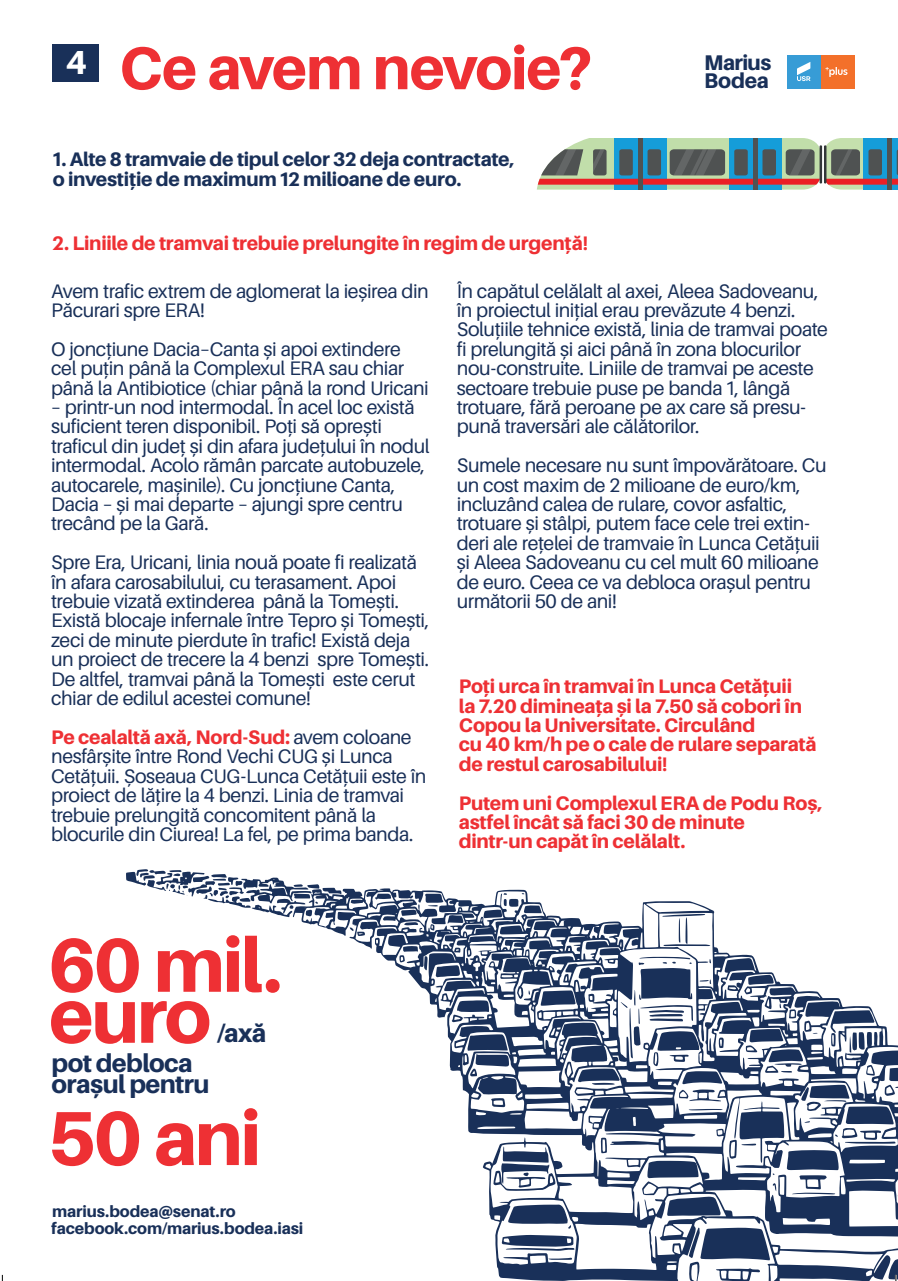
<style>
.page{position:relative;width:898px;height:1281px;background:#fff}
.page>*{position:absolute;margin:0;border:0;box-sizing:border-box;transform-origin:0 0}
.t1{font:700 76.65px "Eleron";color:#ee3034}
.t2{font:700 76.2px "Eleron";letter-spacing:-.035em;color:#ee3034}
.t3{font:700 60.3px "Eleron";letter-spacing:-.02em;color:#ee3034}
.t4{font:700 33.3px "Eleron";color:#fff}
.t5{font:700 25.5px/21.8px "Eleron";letter-spacing:-.025em;color:#193059}
.t6{font:700 21.3px/17.7px "Eleron";letter-spacing:-.02em;color:#193059}
.t7{font:19.65px/19.4px "Eleron";letter-spacing:-.025em;color:#193059}
.t8{font:700 19.65px/19.4px "Eleron";letter-spacing:-.015em;color:#ee3034}
.t9{font:700 19.65px/19.4px "Eleron";letter-spacing:-.015em;color:#193059}
.t10{font:700 16.2px "Eleron";letter-spacing:-.01em;color:#193059}
.s1{font-weight:700;color:#ee3034}
</style>
<div class="page">
<svg style="left:293px;top:888px;width:234px;height:101px"></svg>
<svg style="left:399px;top:945px;width:19px;height:17px"></svg>
<svg style="left:349px;top:927px;width:16px;height:9px"></svg>
<svg style="left:404px;top:922px;width:14px;height:3px"></svg>
<svg style="left:401px;top:909px;width:16px;height:6px"></svg>
<svg style="left:375px;top:893px;width:16px;height:6px"></svg>
<svg style="left:126px;top:869px;width:215px;height:48px"></svg>
<svg style="left:537px;top:138px;width:360px;height:52px;background:#7b8b8c"></svg>
<div style="left:53px;top:44px;width:46px;height:37px;background:#193059"></div>
<div style="left:821px;top:55px;width:33px;height:34px;background:#f3702a"></div>
<div style="left:786px;top:55px;width:34px;height:34px;background:#379cd6"></div>
<svg style="left:797px;top:62px;width:13px;height:19px"></svg>
<svg style="left:825px;top:67px;width:22px;height:10px"></svg>
<svg style="left:424px;top:892px;width:474px;height:389px"></svg>
<h3 class="t4" style="left:66px;top:43px;width:23px">4</h3>
<h3 class="t3" style="left:119px;top:34px;width:475px">Ce avem nevoie?</h3>
<p class="t9" style="left:53px;top:150px;width:463px">1. Alte 8 tramvaie de tipul celor 32 deja contractate, o investiție de maximum 12 milioane de euro.</p>
<p class="t6" style="left:704px;top:54px;width:69px">Marius<br>Bodea</p>
<p class="t8" style="left:52px;top:233px;width:537px">2. Liniile de tramvai trebuie prelungite în regim de urgență!</p>
<p class="t7" style="left:51px;top:281px;width:379px">Avem trafic extrem de aglomerat la ieșirea din<br>Păcurari spre ERA!</p>
<p class="t7" style="left:51px;top:339px;width:379px">O joncțiune Dacia–Canta și apoi extindere cel puțin până la Complexul ERA sau chiar până la Antibiotice (chiar până la rond Uricani</p>
<p class="t7" style="left:51px;top:398px;width:380px">– printr-un nod intermodal. În acel loc există suficient teren disponibil. Poți să oprești traficul din județ și din afara județului în nodul intermodal. Acolo rămân parcate autobuzele, autocarele, mașinile). Cu joncțiune Canta, Dacia – și mai departe – ajungi spre centru trecând pe la Gară.</p>
<p class="t7" style="left:51px;top:553px;width:379px">Spre Era, Uricani, linia nouă poate fi realizată în afara carosabilului, cu terasament. Apoi trebuie vizată extinderea până la Tomești.<br>Există blocaje infernale între Tepro și Tomești, zeci de minute pierdute în trafic! Există deja un proiect de trecere la 4 benzi spre Tomești.<br>De altfel, tramvai până la Tomești este cerut chiar de edilul acestei comune!</p>
<p class="t7" style="left:51px;top:727px;width:377px"><span class="s1">Pe cealaltă axă, Nord-Sud:</span> avem coloane nesfârșite între Rond Vechi CUG și Lunca Cetățuii. Șoseaua CUG-Lunca Cetățuii este în proiect de lățire la 4 benzi. Linia de tramvai trebuie prelungită concomitent până la blocurile din Ciurea! La fel, pe prima banda.</p>
<p class="t7" style="left:456px;top:281px;width:372px">În capătul celălalt al axei, Aleea Sadoveanu, în proiectul inițial erau prevăzute 4 benzi.<br>Soluțiile tehnice există, linia de tramvai poate fi prelungită și aici până în zona blocurilor nou-construite. Liniile de tramvai pe aceste sectoare trebuie puse pe banda 1, lângă trotuare, fără peroane pe ax care să presu&shy;pună traversări ale călătorilor.</p>
<p class="t7" style="left:456px;top:456px;width:371px">Sumele necesare nu sunt împovărătoare. Cu un cost maxim de 2 milioane de euro/km, incluzând calea de rulare, covor asfaltic, trotuare și stâlpi, putem face cele trei extin&shy;deri ale rețelei de tramvaie în Lunca Cetățuii și Aleea Sadoveanu cu cel mult 60 milioane de euro. Ceea ce va debloca orașul pentru următorii 50 de ani!</p>
<p class="t8" style="left:459px;top:676px;width:359px">Poți urca în tramvai în Lunca Cetățuii<br>la 7.20 dimineața și la 7.50 să cobori în Copou la Universitate. Circulând<br>cu 40 km/h pe o cale de rulare separată de restul carosabilului!</p>
<p class="t8" style="left:459px;top:793px;width:365px">Putem uni Complexul ERA de Podu Roș, astfel încât să faci 30 de minute dintr-un capăt în celălalt.</p>
<h2 class="t2" style="left:49px;top:921px;width:235px">60 mil.</h2>
<h2 class="t2" style="left:49px;top:972px;width:164px">euro</h2>
<p class="t5" style="left:217px;top:1022px;width:50px">/axă</p>
<p class="t5" style="left:52px;top:1051px;width:159px">pot debloca orașul pentru</p>
<h1 class="t1" style="left:49px;top:1094px;width:214px">50 ani</h1>
<p class="t10" style="left:52px;top:1201px;width:185px">marius.bodea@senat.ro</p>
<p class="t10" style="left:51px;top:1219px;width:253px">facebook.com/marius.bodea.iasi</p>
</div>
